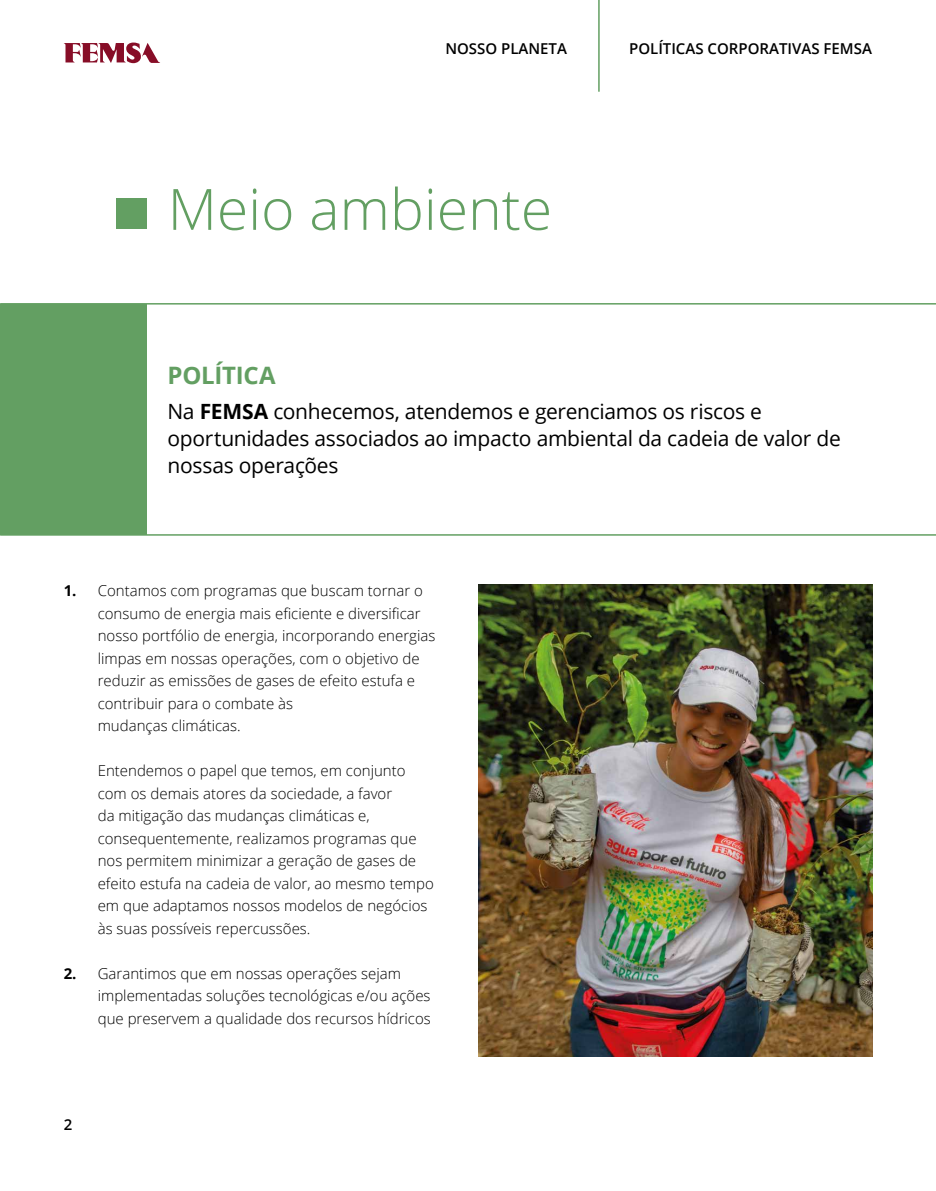
<style>
.page{position:relative;width:936px;height:1191px;background:#fff}
.page>*{position:absolute;margin:0;border:0;box-sizing:border-box;transform-origin:0 0}
.t1{font:300 57px "Open Sans";color:#639f62}
.t2{font:700 24px "Open Sans";letter-spacing:-.01em;color:#639f62}
.t3{font:21px/27px "Open Sans";letter-spacing:-.015em;color:#000}
.t4{font:300 15px/22.5px "Open Sans";color:#000}
.t5{font:600 15px "Open Sans";color:#000}
.s1{font-weight:700}
</style>
<div class="page">
<svg style="left:64px;top:42px;width:96px;height:21px"></svg>
<img style="left:478px;top:585px;width:394px;height:472px">
<div style="left:0;top:304px;width:146px;height:230px;background:#639f62"></div>
<hr style="left:0;top:303px;width:935px;height:1px;background:#639f62">
<hr style="left:0;top:534px;width:935px;height:1px;background:#639f62">
<div style="left:116px;top:199px;width:30px;height:30px;background:#639f62"></div>
<hr style="left:598px;top:0;width:1px;height:92px;background:#639f62">
<p class="t5" style="left:445px;top:38px;width:123px">NOSSO PLANETA</p>
<h1 class="t1" style="left:168px;top:170px;width:386px">Meio ambiente</h1>
<p class="t5" style="left:629px;top:38px;width:244px">POLÍTICAS CORPORATIVAS FEMSA</p>
<h2 class="t2" style="left:167px;top:358px;width:110px">POLÍTICA</h2>
<h3 class="t3" style="left:167px;top:397px;width:674px">Na <span class="s1">FEMSA</span> conhecemos, atendemos e gerenciamos os riscos e oportunidades associados ao impacto ambiental da cadeia de valor de nossas operações</h3>
<p class="t4" style="left:98px;top:579px;width:339px;text-indent:-34px"><span class="s1">1.</span> Contamos com programas que buscam tornar o consumo de energia mais eficiente e diversificar nosso portfólio de energia, incorporando energias limpas em nossas operações, com o objetivo de reduzir as emissões de gases de efeito estufa e contribuir para o combate às<br>mudanças climáticas.</p>
<p class="t4" style="left:98px;top:759px;width:338px">Entendemos o papel que temos, em conjunto com os demais atores da sociedade, a favor<br>da mitigação das mudanças climáticas e, consequentemente, realizamos programas que nos permitem minimizar a geração de gases de efeito estufa na cadeia de valor, ao mesmo tempo em que adaptamos nossos modelos de negócios às suas possíveis repercussões.</p>
<p class="t4" style="left:98px;top:962px;width:334px;text-indent:-34px"><span class="s1">2.</span> Garantimos que em nossas operações sejam implementadas soluções tecnológicas e/ou ações que preservem a qualidade dos recursos hídricos</p>
<p class="t5" style="left:64px;top:1113px;width:10px">2</p>
</div>
